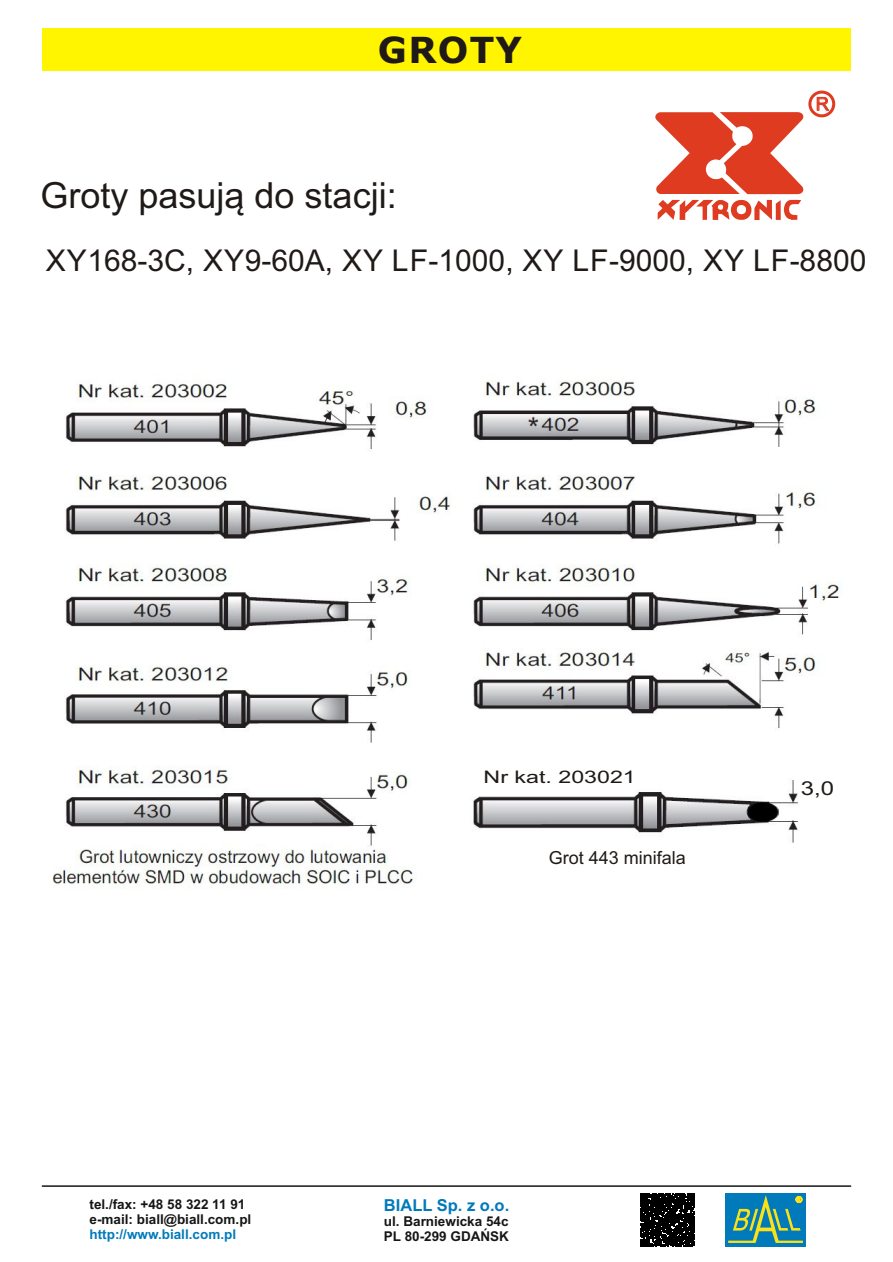
<style>
.page{position:relative;width:893px;height:1262px;background:#fff}
.page>*{position:absolute;margin:0;border:0;box-sizing:border-box;transform-origin:0 0}
.t1{font:36px "Arial";color:#1f1a17}
.t2{font:700 36px "Verdana";letter-spacing:.035em;color:#1f1a17}
.t3{font:30px "Arial";color:#1f1a17}
.t4{font:19.2px "Arial";color:#1f1a17;scale:1.25 1}
.t5{font:18px "Arial";color:#1f1a17}
.t6{font:18px "Arial";color:#de3b21}
.t7{font:17.4px "Arial";color:#1f1a17;scale:1.34 1}
.t8{font:700 16.5px "Arial";color:#007abb}
.t9{font:700 13.5px/15.1px "Arial";color:#151616}
.t10{font:700 13.5px "Arial";color:#007abb}
</style>
<div class="page">
<div style="left:43px;top:28px;width:807px;height:43px;background:#fff500"></div>
<img style="left:52px;top:380px;width:788px;height:509px">
<div style="left:425px;top:731px;width:425px;height:170px;background:#fff"></div>
<svg style="left:657px;top:200px;width:144px;height:20px"></svg>
<svg style="left:655px;top:112px;width:148px;height:82px"></svg>
<div style="left:808px;top:91px;width:27px;height:26px;border:3px solid #de3b21;border-radius:50%"></div>
<img style="left:473px;top:780px;width:325px;height:63px">
<hr style="left:42px;top:1185px;width:808px;height:1px;background:#151616">
<div style="left:725px;top:1193px;width:81px;height:54px;background:#007abb"></div>
<svg style="left:728px;top:1195px;width:75px;height:47px"></svg>
<div style="left:641px;top:1193px;width:53px;height:53px;background:#000"></div>
<h1 class="t2" style="left:378px;top:35px;width:146px">GROTY</h1>
<h3 class="t6" style="left:815px;top:97px;width:14px">R</h3>
<h1 class="t1" style="left:40px;top:182px;width:358px">Groty pasują do stacji:</h1>
<h2 class="t3" style="left:46px;top:249px;width:822px">XY168-3C, XY9-60A, XY LF-1000, XY LF-9000, XY LF-8800</h2>
<p class="t9" style="left:89px;top:1197px;width:163px">tel./fax: +48 58 322 11 91 e-mail: biall@biall.com.pl</p>
<p class="t10" style="left:89px;top:1228px;width:148px">http://www.biall.com.pl</p>
<p class="t7" style="left:483px;top:770px;width:115px">Nr kat. 203021</p>
<h3 class="t5" style="left:548px;top:851px;width:139px">Grot 443 minifala</h3>
<h3 class="t4" style="left:800px;top:781px;width:28px">3,0</h3>
<p class="t8" style="left:384px;top:1198px;width:127px">BIALL Sp. z o.o.</p>
<p class="t9" style="left:384px;top:1215px;width:127px">ul. Barniewicka 54c<br>PL 80-299 GDAŃSK</p>
</div>
